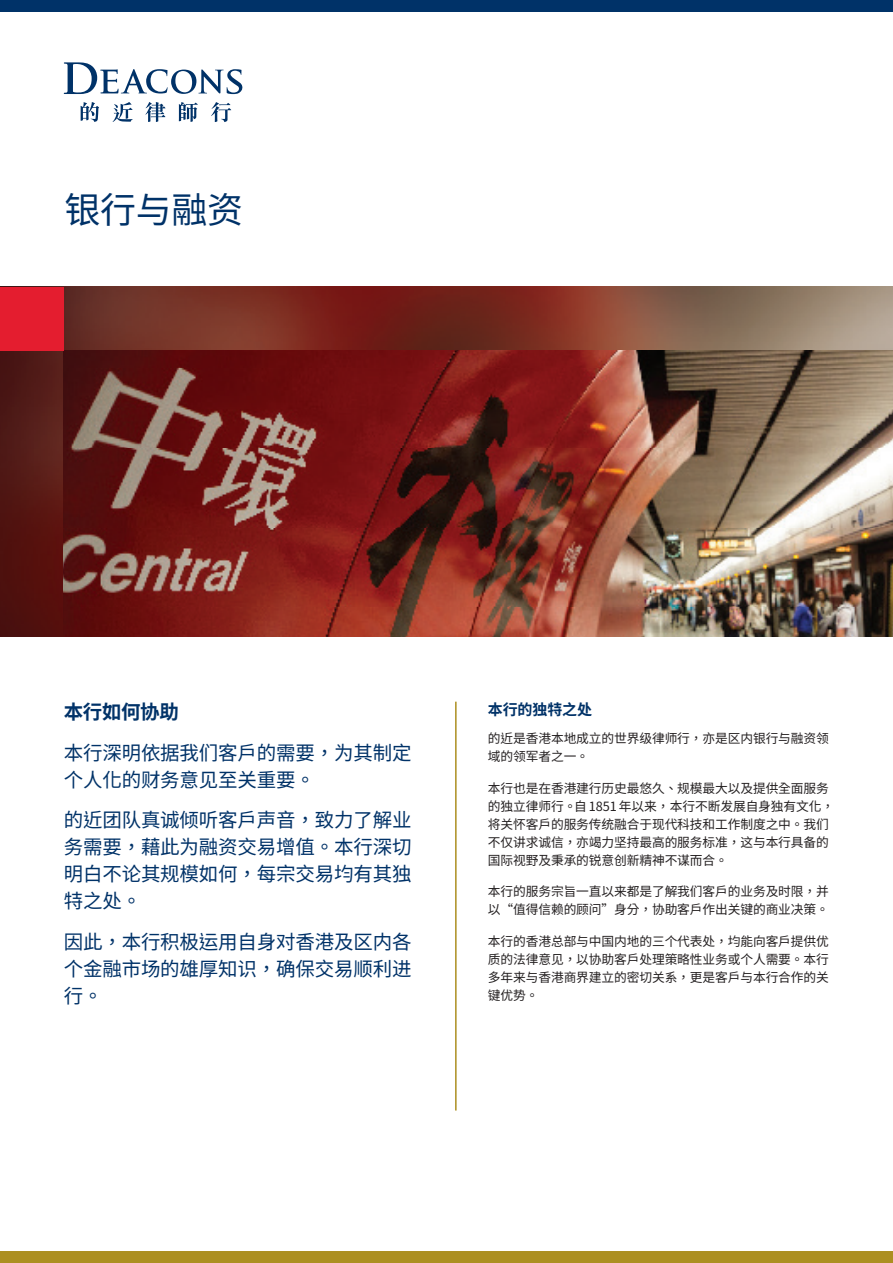
<style>
.page{position:relative;width:893px;height:1263px;background:#fff}
.page>*{position:absolute;margin:0;border:0;box-sizing:border-box;transform-origin:0 0}
.Main_Heading{font:36px "Noto Sans CJ Ksc";letter-spacing:-.01em;color:#003268}
.Intro_Text{font:19.5px/27px "Noto Sans CJ Ksc";letter-spacing:-.01em;color:#003268;text-align:justify}
.Intro_Text-2{font:700 19.5px "Noto Sans CJ Ksc";letter-spacing:-.02em;color:#003268}
.Subheading_2{font:700 15px "Noto Sans CJ Ksc";letter-spacing:-.01em;color:#003268}
.Body_Text_2{font:12.75px/18px "Noto Sans CJ Ksc";letter-spacing:-.01em;color:#231f20}
</style>
<div class="page">
<div style="left:0;top:0;width:893px;height:12px;background:#003268"></div>
<div style="left:0;top:1251px;width:893px;height:12px;background:#ac8f21"></div>
<img style="left:0;top:287px;width:893px;height:349px">
<svg style="left:64px;top:62px;width:179px;height:32px"></svg>
<svg style="left:80px;top:102px;width:19px;height:20px"></svg>
<svg style="left:145px;top:102px;width:21px;height:20px"></svg>
<svg style="left:179px;top:102px;width:19px;height:20px"></svg>
<svg style="left:211px;top:102px;width:20px;height:20px"></svg>
<svg style="left:113px;top:102px;width:20px;height:20px"></svg>
<img style="left:64px;top:351px;width:829px;height:285px">
<hr style="left:455px;top:702px;width:2px;height:408px;background:#ac8f21">
<div style="left:0;top:287px;width:64px;height:64px;background:#e41d2f"></div>
<p class="Main_Heading" style="left:65px;top:190px;width:180px">银行与融资</p>
<p class="Intro_Text-2" style="left:64px;top:701px;width:117px">本行如何协助</p>
<p class="Intro_Text" style="left:64px;top:739px;width:349px">本行深明依据我们客户的需要，为其制定个人化的财务意见至关重要。</p>
<p class="Intro_Text" style="left:64px;top:807px;width:349px">的近团队真诚倾听客户声音，致力了解业务需要，藉此为融资交易增值。本行深切明白不论其规模如何，每宗交易均有其独特之处。</p>
<p class="Intro_Text" style="left:64px;top:928px;width:349px">因此，本行积极运用自身对香港及区内各个金融市场的雄厚知识，确保交易顺利进行。</p>
<p class="Subheading_2" style="left:488px;top:701px;width:106px">本行的独特之处</p>
<p class="Body_Text_2" style="left:488px;top:730px;width:342px">的近是香港本地成立的世界级律师行，亦是区内银行与融资领域的领军者之一。</p>
<p class="Body_Text_2" style="left:488px;top:779px;width:348px">本行也是在香港建行历史最悠久、规模最大以及提供全面服务的独立律师行。自 1851 年以来， 本行不断发展自身独有文化，将关怀客户的服务传统融合于现代科技和工作制度之中。我们不仅讲求诚信，亦竭力坚持最高的服务标准，这与本行具备的国际视野及秉承的锐意创新精神不谋而合。</p>
<p class="Body_Text_2" style="left:488px;top:883px;width:342px">本行的服务宗旨一直以来都是了解我们客户的业务及时限，并以“值得信赖的顾问”身分，协助客户作出关键的商业决策。</p>
<p class="Body_Text_2" style="left:488px;top:932px;width:342px;text-align:justify">本行的香港总部与中国内地的三个代表处，均能向客户提供优质的法律意见，以协助客户处理策略性业务或个人需要。本行多年来与香港商界建立的密切关系，更是客户与本行合作的关键优势。</p>
</div>
